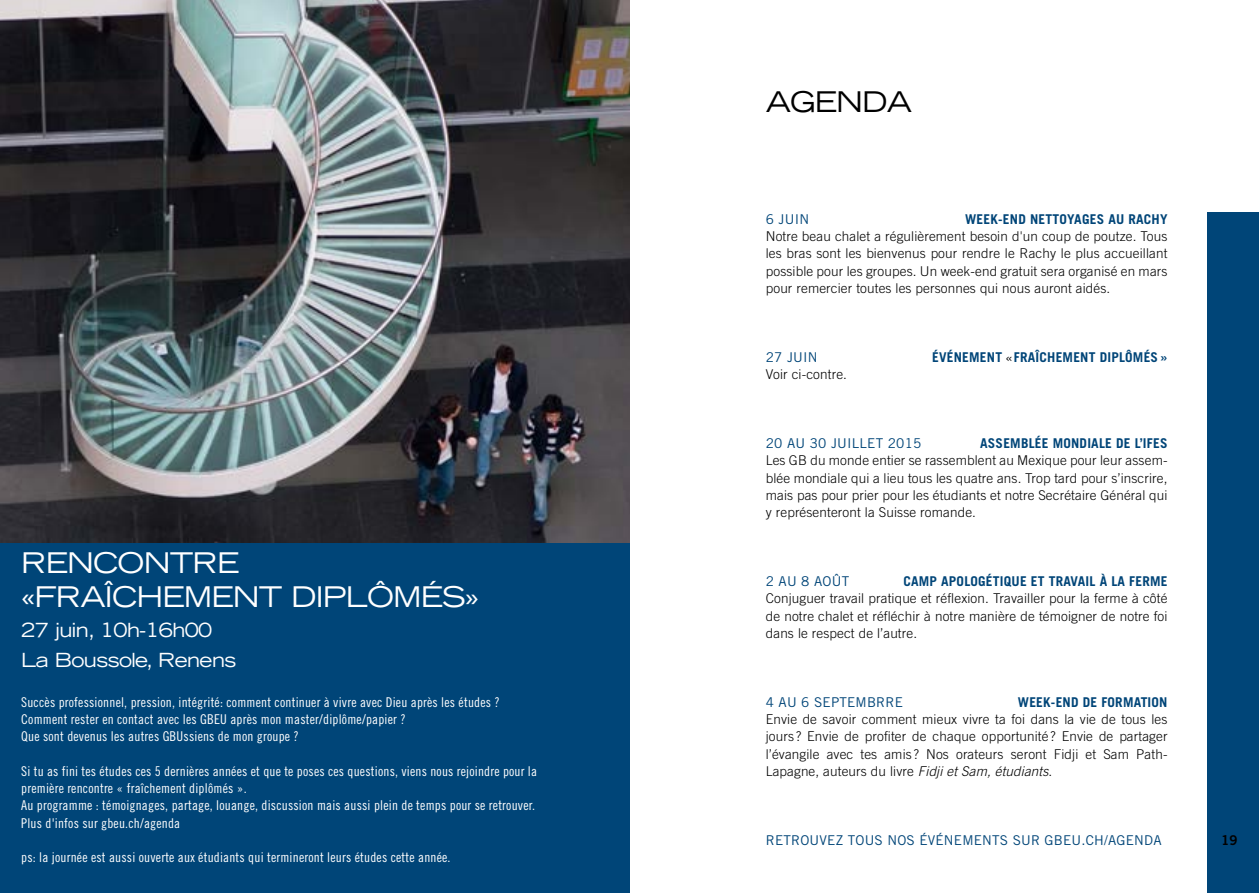
<style>
.page{position:relative;width:1259px;height:893px;background:#fff}
.page>*{position:absolute;margin:0;border:0;box-sizing:border-box;transform-origin:0 0}
.t1{font:expanded 28.5px/34.2px "Trade Gothic LH";letter-spacing:-.03em;color:#fff}
.t2{font:expanded 28.5px "Trade Gothic LH";letter-spacing:-.03em;color:#000}
.t3{font:expanded 19.5px/30px "Trade Gothic LH";letter-spacing:-.03em;color:#fff}
.t4{font:300 13.5px/17.2px "Trade Gothic";letter-spacing:.01em;color:#000;text-align:justify}
.t5{font:13.5px/17.2px "Trade Gothic Cond Eighteen";letter-spacing:.015em;color:#fff}
.t6{font:700 13.5px "Trade Gothic";letter-spacing:.015em;color:#004578}
.t7{font:13.5px "Trade Gothic";letter-spacing:.015em;color:#004578}
.t8{font:13.5px "Trade Gothic Bold Two";color:#000}
.s1{font-family:"Charter OSITCTT";font-weight:400;color:#000}
.s2{font-style:italic}
</style>
<div class="page">
<div style="left:1208px;top:213px;width:51px;height:680px;background:#004578"></div>
<div style="left:0;top:542px;width:629px;height:351px;background:#004578"></div>
<img style="left:0;top:0;width:629px;height:542px">
<h1 class="t1" style="left:21px;top:545px;width:459px">R ENCONTRE «FRAÎCHEMENT DIPLÔMÉS»</h1>
<h2 class="t3" style="left:21px;top:615px;width:217px">27 JUIN, 10H-16H00<br>LA BOUSSOLE, RENENS</h2>
<p class="t5" style="left:21px;top:693px;width:480px">Succès professionnel, pression, intégrité: comment continuer à vivre avec Dieu après les études ?<br>Comment rester en contact avec les GBEU après mon master/diplôme/papier ?<br>Que sont devenus les autres GBUssiens de mon groupe ?</p>
<p class="t5" style="left:21px;top:762px;width:517px">Si tu as fini tes études ces 5 dernières années et que te poses ces questions, viens nous rejoindre pour la première rencontre « fraîchement diplômés ».<br>Au programme : témoignages, partage, louange, discussion mais aussi plein de temps pour se retrouver.<br>Plus d'infos sur gbeu.ch/agenda</p>
<p class="t5" style="left:21px;top:848px;width:431px">ps: la journée est aussi ouverte aux étudiants qui termineront leurs études cette année.</p>
<h1 class="t2" style="left:766px;top:83px;width:121px">AGENDA</h1>
<p class="t7" style="left:766px;top:211px;width:39px">6 JUIN</p>
<p class="t6" style="left:965px;top:211px;width:204px">WEEK-END NETTOYAGES AU RACHY</p>
<p class="t4" style="left:766px;top:227px;width:403px">Notre beau chalet a régulièrement besoin d'un coup de poutze. Tous les bras sont les bienvenus pour rendre le Rachy le plus accueillant possible pour les groupes. Un week-end gratuit sera organisé en mars pour remercier toutes les personnes qui nous auront aidés.</p>
<p class="t7" style="left:766px;top:349px;width:48px">27 JUIN</p>
<p class="t6" style="left:932px;top:349px;width:237px">ÉVÉNEMENT <span class="s1">«</span>FRAÎCHEMENT DIPLÔMÉS »</p>
<p class="t4" style="left:766px;top:365px;width:83px">Voir ci-contre.</p>
<p class="t7" style="left:766px;top:435px;width:157px">20 AU 30 J UILLET 2015</p>
<p class="t6" style="left:980px;top:435px;width:181px">ASSEMBLÉE MONDIALE DE L’IFES</p>
<p class="t4" style="left:766px;top:452px;width:403px">Les GB du monde entier se rassemblent au Mexique pour leur assem&shy;blée mondiale qui a lieu tous les quatre ans. Trop tard pour s’inscrire, mais pas pour prier pour les étudiants et notre Secrétaire Général qui y représenteront la Suisse romande.</p>
<p class="t7" style="left:766px;top:573px;width:85px">2 AU 8 AOÛT</p>
<p class="t6" style="left:903px;top:573px;width:266px">CAMP APOLOGÉTIQUE ET TRAVAIL À LA FERME</p>
<p class="t4" style="left:766px;top:590px;width:403px">Conjuguer travail pratique et réflexion. Travailler pour la ferme à côté de notre chalet et réfléchir à notre manière de témoigner de notre foi dans le respect de l’autre.</p>
<p class="t7" style="left:766px;top:694px;width:139px">4 AU 6 SEPTEMBRRE</p>
<p class="t6" style="left:1018px;top:694px;width:151px">WEEK-END DE FORMATION</p>
<p class="t4" style="left:766px;top:710px;width:403px">Envie de savoir comment mieux vivre ta foi dans la vie de tous les jours ? Envie de profiter de chaque opportunité ? Envie de partager l’évangile avec tes amis ? Nos orateurs seront Fidji et Sam Path-Lapagne, auteurs du livre <span class="s2">Fidji et Sam, étudiants</span>.</p>
<p class="t7" style="left:766px;top:832px;width:378px">R ETROUVEZ TOUS NOS ÉVÉN EMENTS SUR GBEU.CH/AGENDA</p>
<p class="t8" style="left:1221px;top:832px;width:18px">19</p>
</div>
